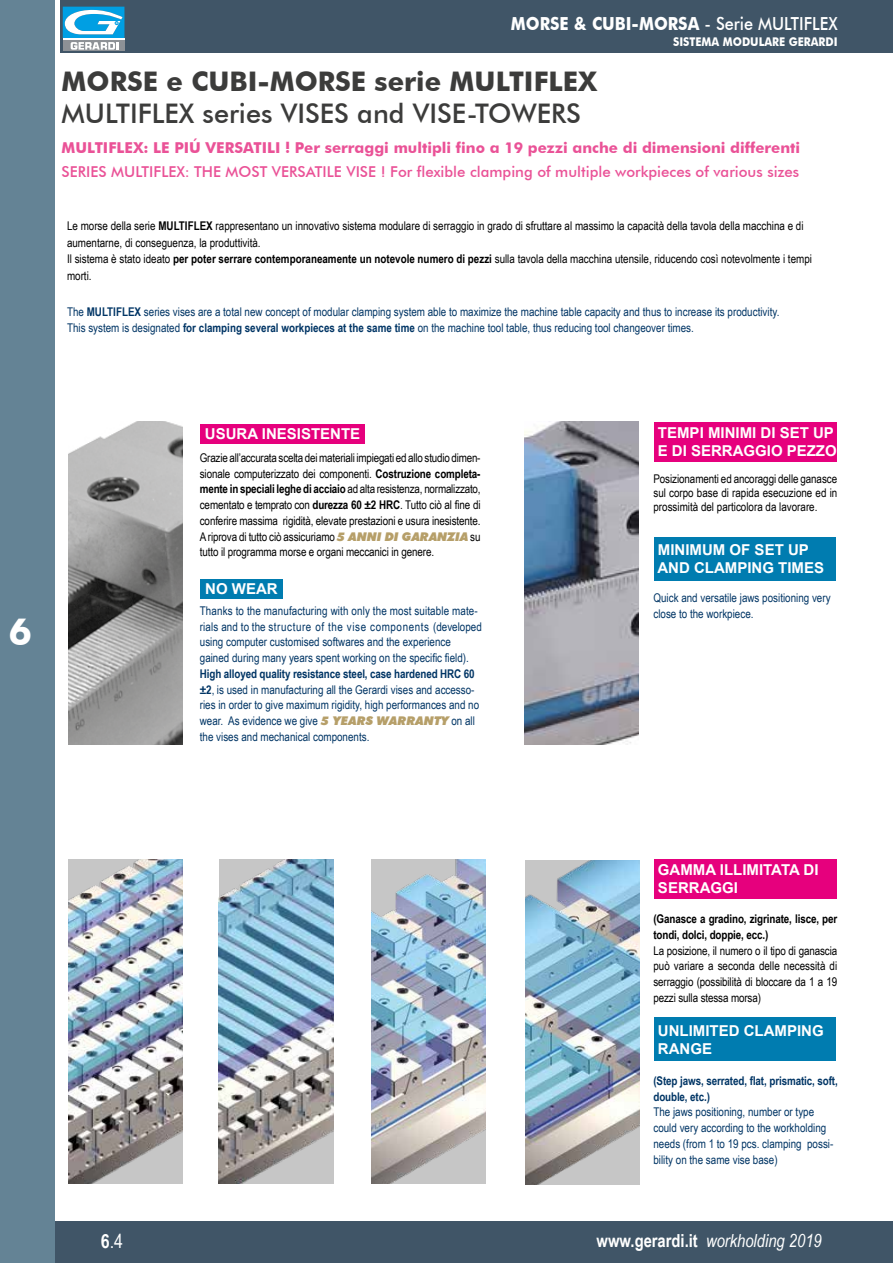
<style>
.page{position:relative;width:893px;height:1263px;background:#fff}
.page>*{position:absolute;margin:0;border:0;box-sizing:border-box;transform-origin:0 0}
.t1{font:700 37.5px "Futura BT";color:#fff}
.t2{font:500 27px "Futura BT";color:#3c3c3b}
.t3{font:700 27px "Futura BT";color:#3c3c3b}
.t4{font:19.5px "Arial Narrow";color:#fff}
.t5{font:700 18px "Futura BT";color:#fff;scale:.9 1}
.t6{font:italic 18px "Arial Narrow";color:#fff}
.t7{font:700 15px/18px "Arial";color:#fff}
.t8{font:500 15px "Futura BT";color:#ea5297}
.t9{font:700 15px "Futura BT";color:#ea5297}
.t10{font:12px/15.8px "Arial Narrow";color:#000;text-align:justify}
.t11{font:12px/15.8px "Arial Narrow";color:#003565}
.t12{font:700 12px/15.8px "Arial Narrow";letter-spacing:-.01em;color:#000}
.t13{font:700 12px/15.8px "Arial Narrow";letter-spacing:-.01em;color:#003565}
.t14{font:700 12px "Futura BT";color:#fff;scale:.9 1}
.s1{font-weight:500}
.s2{font-weight:700}
.s3{font-family:"Futura BT";font-weight:900;font-style:italic;color:#b69f69}
.s4{font-weight:700;font-style:normal}
</style>
<div class="page">
<div style="left:61px;top:0;width:832px;height:53px;background:#405567"></div>
<div style="left:0;top:1221px;width:893px;height:42px;background:#405567"></div>
<div style="left:63px;top:40px;width:61px;height:11px;background:#8d9196"></div>
<svg style="left:63px;top:7px;width:61px;height:43px;background:#72bfe0"></svg>
<div style="left:0;top:0;width:55px;height:1263px;background:#648395"></div>
<div style="left:200px;top:424px;width:165px;height:20px;background:#e6007d"></div>
<div style="left:200px;top:579px;width:83px;height:19px;background:#007cb0"></div>
<img style="left:68px;top:421px;width:115px;height:323px">
<img style="left:524px;top:421px;width:115px;height:323px">
<img style="left:68px;top:859px;width:115px;height:324px">
<img style="left:219px;top:859px;width:115px;height:324px">
<img style="left:371px;top:859px;width:115px;height:324px">
<img style="left:525px;top:860px;width:115px;height:325px">
<div style="left:654px;top:422px;width:183px;height:40px;background:#e6007d"></div>
<div style="left:654px;top:859px;width:183px;height:40px;background:#e6007d"></div>
<div style="left:654px;top:537px;width:181px;height:43px;background:#007cb0"></div>
<div style="left:654px;top:1018px;width:181px;height:43px;background:#007cb0"></div>
<h3 class="t5" style="left:511px;top:12px;width:365px">MORSE &amp; CUBI-MORSA <span class="s1">- Serie MULTIFLEX</span></h3>
<p class="t14" style="left:673px;top:35px;width:184px">SISTEMA MODULARE GERARDI</p>
<h2 class="t3" style="left:62px;top:65px;width:537px">MORSE e CUBI-MORSE serie MULTIFLEX</h2>
<h2 class="t2" style="left:62px;top:97px;width:521px">MULTIFLEX series VISES and VISE-TOWERS</h2>
<p class="t9" style="left:62px;top:139px;width:740px">MULTIFLEX: LE PIÚ VERSATILI ! Per serraggi multipli fino a 19 pezzi anche di dimensioni differenti</p>
<p class="t8" style="left:62px;top:163px;width:739px">SERIES MULTIFLEX: THE MOST VERSATILE VISE ! For flexible clamping of multiple workpieces of various sizes</p>
<p class="t10" style="left:67px;top:217px;width:746px;line-height:16.5px;text-align:left">Le morse della serie <span class="s2">MULTIFLEX</span> rappresentano un innovativo sistema modulare di serraggio in grado di sfruttare al massimo la capacità della tavola della macchina e di aumentarne, di conseguenza, la produttività.<br>Il sistema è stato ideato <span class="s2">per poter serrare contemporaneamente un notevole numero di pezzi</span> sulla tavola della macchina utensile, riducendo così notevolmente i tempi morti.</p>
<p class="t11" style="left:67px;top:303px;width:714px;line-height:16.5px">The <span class="s2">MULTIFLEX</span> series vises are a total new concept of modular clamping system able to maximize the machine table capacity and thus to increase its productivity.<br>This system is designated <span class="s2">for clamping several workpieces at the same time</span> on the machine tool table, thus reducing tool changeover times.</p>
<h1 class="t1" style="left:9px;top:609px;width:25px">6</h1>
<p class="t7" style="left:205px;top:426px;width:157px">USURA INESISTENTE</p>
<p class="t10" style="left:200px;top:449px;width:282px">Grazie all’accurata scelta dei materiali impiegati ed allo studio dimen&shy;sionale computerizzato dei componenti. <span class="s2">Costruzione completa&shy;mente in speciali leghe di acciaio</span> ad alta resistenza, normalizzato, cementato e temprato con <span class="s2">durezza 60 ±2 HRC</span>. Tutto ciò al fine di conferire massima rigidità, elevate prestazioni e usura inesistente.<br>A riprova di tutto ciò assicuriamo <span class="s3">5 ANNI DI GARANZIA</span> su tutto il programma morse e organi meccanici in genere.</p>
<p class="t7" style="left:205px;top:580px;width:74px">NO WEAR</p>
<p class="t11" style="left:200px;top:602px;width:283px">Thanks to the manufacturing with only the most suitable mate&shy;rials and to the structure of the vise components (developed using computer customised softwares and the experience gained during many years spent working on the specific field).</p>
<p class="t11" style="left:200px;top:665px;width:281px"><span class="s2">High alloyed quality resistance steel, case hardened HRC 60 ±2</span>, is used in manufacturing all the Gerardi vises and accesso&shy;ries in order to give maximum rigidity, high performances and no wear. As evidence we give <span class="s3">5 YEARS WARRANTY</span> on all the vises and mechanical components.</p>
<p class="t7" style="left:658px;top:425px;width:180px">TEMPI MINIMI DI SET UP<br>E DI SERRAGGIO PEZZO</p>
<p class="t10" style="left:653px;top:471px;width:185px;line-height:14.4px">Posizionamenti ed ancoraggi delle ganasce sul corpo base di rapida esecuzione ed in prossimità del particolora da lavorare.</p>
<p class="t7" style="left:657px;top:541px;width:168px">MINIMUM OF SET UP<br>AND CLAMPING TIMES</p>
<p class="t11" style="left:653px;top:589px;width:179px">Quick and versatile jaws positioning very close to the workpiece.</p>
<p class="t7" style="left:658px;top:861px;width:162px">GAMMA ILLIMITATA DI<br>SERRAGGI</p>
<p class="t12" style="left:653px;top:910px;width:185px">(Ganasce a gradino, zigrinate, lisce, per tondi, dolci, doppie, ecc.)</p>
<p class="t10" style="left:653px;top:942px;width:185px">La posizione, il numero o il tipo di ganascia può variare a seconda delle necessità di serraggio (possibilità di bloccare da 1 a 19 pezzi sulla stessa morsa)</p>
<p class="t7" style="left:658px;top:1022px;width:167px">UNLIMITED CLAMPING<br>RANGE</p>
<p class="t13" style="left:653px;top:1072px;width:186px">(Step jaws, serrated, flat, prismatic, soft, double, etc.)</p>
<p class="t11" style="left:653px;top:1104px;width:181px">The jaws positioning, number or type could very according to the workholding needs (from 1 to 19 pcs. clamping possi&shy;bility on the same vise base)</p>
<h3 class="t4" style="left:101px;top:1227px;width:24px"><span class="s2">6</span>.4</h3>
<h3 class="t6" style="left:597px;top:1228px;width:227px"><span class="s4">www.gerardi.it</span> workholding 2019</h3>
</div>
